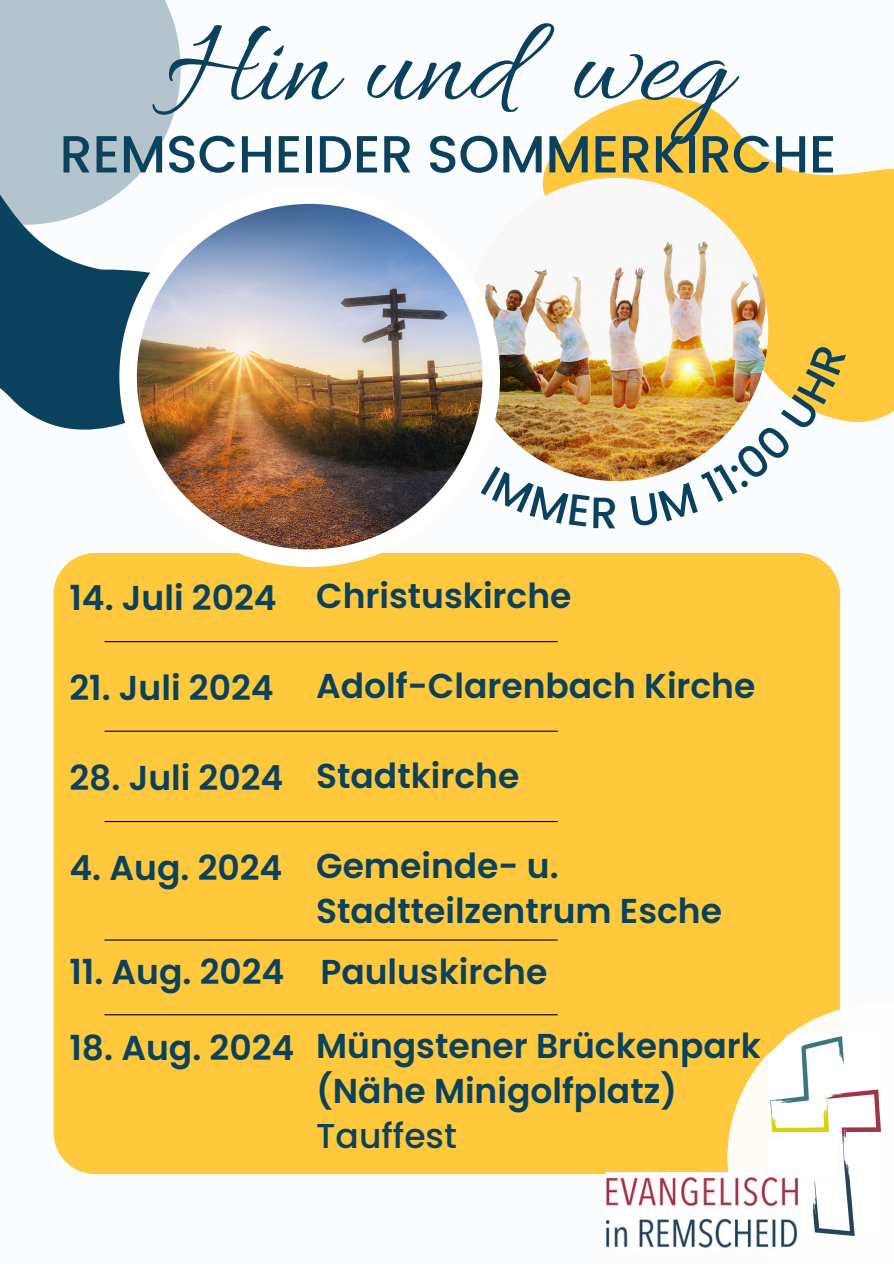
<style>
.page{position:relative;width:894px;height:1264px;background:#fff}
.page>*{position:absolute;margin:0;border:0;box-sizing:border-box;transform-origin:0 0}
.t1{font:124.05px "Allura";color:#0a425d}
.t2{font:500 52.2px "Poppins";color:#0a425d}
.t3{font:600 34.5px "Poppins";color:#0a425d}
.t4{font:500 34.5px "Poppins";color:#0a425d}
</style>
<div class="page">
<div style="left:0;top:0;width:893px;height:1263px;background:#fbfcfd"></div>
<svg style="left:0;top:225px;width:150px;height:426px"></svg>
<svg style="left:524px;top:96px;width:369px;height:386px;fill:#ffc83d"></svg>
<div style="left:54px;top:553px;width:785px;height:621px;background:#ffc83d;border-radius:42px"></div>
<img style="left:464px;top:178px;width:304px;height:303px;border-radius:50%">
<div style="left:119px;top:186px;width:381px;height:381px;background:#fff;border-radius:50%"></div>
<img style="left:137px;top:204px;width:345px;height:345px;border-radius:50%">
<svg style="left:0;top:0;width:181px;height:225px"></svg>
<img style="left:606px;top:1172px;width:121px;height:76px">
<svg style="left:727px;top:1004px;width:154px;height:244px"></svg>
<svg style="left:767px;top:1030px;width:22px;height:23px"></svg>
<hr style="left:104px;top:641px;width:453px;height:1px;background:#000">
<hr style="left:104px;top:730px;width:453px;height:1px;background:#000">
<hr style="left:104px;top:821px;width:453px;height:1px;background:#000">
<hr style="left:104px;top:939px;width:453px;height:1px;background:#000">
<hr style="left:104px;top:1014px;width:453px;height:1px;background:#000">
<svg style="left:524px;top:466px;width:91px;height:16px"></svg>
<img style="left:630px;top:344px;width:215px;height:138px">
<p class="t1" style="left:164px;top:-3px;width:567px">Hin und weg</p>
<p class="t2" style="left:60px;top:118px;width:778px">REMSCHEIDER SOMMERKIRCHE</p>
<p class="t3" style="left:69px;top:573px;width:209px">14. Juli 2024</p>
<p class="t3" style="left:316px;top:572px;width:257px">Christuskirche</p>
<h1 class="t3" style="left:69px;top:663px;width:206px">21. Juli 2024</h1>
<p class="t3" style="left:316px;top:662px;width:440px">Adolf-Clarenbach Kirche</p>
<h2 class="t3" style="left:69px;top:753px;width:215px">28. Juli 2024</h2>
<p class="t3" style="left:316px;top:752px;width:205px">Stadtkirche</p>
<p class="t3" style="left:69px;top:843px;width:214px">4. Aug. 2024</p>
<p class="t3" style="left:316px;top:842px;width:244px">Gemeinde- u.</p>
<p class="t3" style="left:316px;top:887px;width:407px">Stadtteilzentrum Esche</p>
<p class="t3" style="left:69px;top:947px;width:479px">11. Aug. 2024 Pauluskirche</p>
<p class="t3" style="left:69px;top:1023px;width:226px">18. Aug. 2024</p>
<p class="t3" style="left:316px;top:1022px;width:446px">Müngstener Brückenpark</p>
<p class="t3" style="left:316px;top:1067px;width:362px">(Nähe Minigolfplatz)</p>
<p class="t4" style="left:316px;top:1112px;width:142px">Tauffest</p>
</div>
